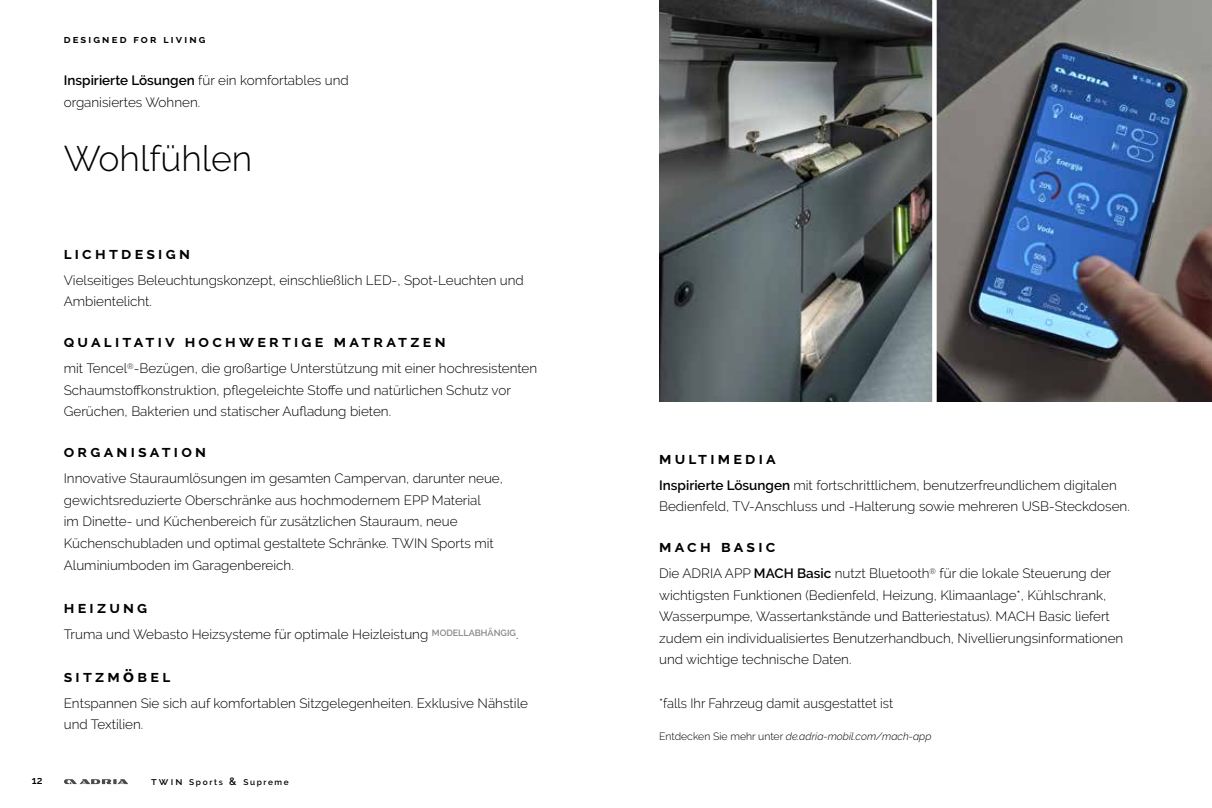
<style>
.page{position:relative;width:1212px;height:808px;background:#fff}
.page>*{position:absolute;margin:0;border:0;box-sizing:border-box;transform-origin:0 0}
.t1{font:300 35.55px "Raleway";color:#000}
.t2{font:700 16.2px "Raleway";letter-spacing:.2em;color:#000}
.t3{font:300 13.5px/21.6px "Raleway";color:#000}
.t4{font:300 13.5px "Raleway";color:#000;scale:.96 1}
.t5{font:700 10.8px "Raleway";letter-spacing:.2em;color:#000}
.t6{font:italic 300 10.5px "Raleway";color:#000}
.t7{font:600 10.5px "Raleway";color:#000}
.t8{font:600 8.25px "Raleway";letter-spacing:.2em;color:#000}
.s1{font-weight:600}
.s2{font-size:18px}
.s3{font-size:10.5px}
.s4{font-style:normal}
</style>
<div class="page">
<svg style="left:64px;top:779px;width:64px;height:5px"></svg>
<img style="left:659px;top:0;width:553px;height:402px">
<div style="left:932px;top:0;width:5px;height:413px;background:#fff"></div>
<p class="t5" style="left:64px;top:33px;width:143px">designed for living</p>
<p class="t3" style="left:64px;top:70px;width:287px"><span class="s1">Inspirierte Lösungen</span> für ein komfortables und organisiertes Wohnen.</p>
<h1 class="t1" style="left:64px;top:137px;width:190px">Wohlfühlen</h1>
<p class="t7" style="left:32px;top:774px;width:12px">12</p>
<p class="t2" style="left:64px;top:244px;width:128px">lichtdesign</p>
<p class="t3" style="left:64px;top:269px;width:462px">Vielseitiges Beleuchtungskonzept, einschließlich LED-, Spot-Leuchten und<br>Ambientelicht.</p>
<p class="t2" style="left:64px;top:332px;width:383px">qualitativ hochwertige matratzen</p>
<p class="t3" style="left:64px;top:357px;width:475px">mit Tencel<sup>®</sup>-Bezügen, die großartige Unterstützung mit einer hochresistenten<br>Schaumstoffkonstruktion, pflegeleichte Stoffe und natürlichen Schutz vor<br>Gerüchen, Bakterien und statischer Aufladung bieten.</p>
<p class="t2" style="left:64px;top:442px;width:144px">organisation</p>
<p class="t3" style="left:64px;top:467px;width:441px">Innovative Stauraumlösungen im gesamten Campervan, darunter neue, gewichtsreduzierte Oberschränke aus hochmodernem EPP Material<br>im Dinette- und Küchenbereich für zusätzlichen Stauraum, neue Küchenschubladen und optimal gestaltete Schränke. TWIN Sports mit Aluminiumboden im Garagenbereich.</p>
<p class="t2" style="left:64px;top:598px;width:85px">heizung</p>
<p class="t3" style="left:64px;top:623px;width:456px">Truma und Webasto Heizsysteme für optimale Heizleistung <sup>MODELLABHÄNGIG</sup>.</p>
<p class="t2" style="left:64px;top:667px;width:108px">sitzm<span class="s2">ö</span>bel</p>
<p class="t3" style="left:64px;top:692px;width:466px">Entspannen Sie sich auf komfortablen Sitzgelegenheiten. Exklusive Nähstile und Textilien.</p>
<p class="t8" style="left:151px;top:777px;width:139px"><span class="s3">twin</span> Sports <span class="s3">&amp;</span> Supreme</p>
<p class="t2" style="left:659px;top:449px;width:118px">multimedia</p>
<p class="t3" style="left:659px;top:474px;width:472px"><span class="s1">Inspirierte Lösungen</span> mit fortschrittlichem, benutzerfreundlichem digitalen<br>Bedienfeld, TV-Anschluss und -Halterung sowie mehreren USB-Steckdosen.</p>
<p class="t2" style="left:659px;top:537px;width:118px">mach basic</p>
<p class="t3" style="left:659px;top:562px;width:466px">Die ADRIA APP <span class="s1">MACH Basic</span> nutzt Bluetooth<sup>®</sup> fü r die lokale Steuerung der wichtigsten Funktionen (Bedienfeld, Heizung, Klimaanlage*, Kühlschrank, Wasserpumpe, Wassertankstände und Batteriestatus). MACH Basic liefert zudem ein individualisiertes Benutzerhandbuch, Nivellierungsinformationen und wichtige technische Daten.</p>
<p class="t4" style="left:659px;top:695px;width:245px">*falls Ihr Fahrzeug damit ausgestattet ist</p>
<p class="t6" style="left:659px;top:730px;width:274px"><span class="s4">Entdecken Sie mehr unter</span> de.adria-mobil.com/mach-app</p>
</div>
